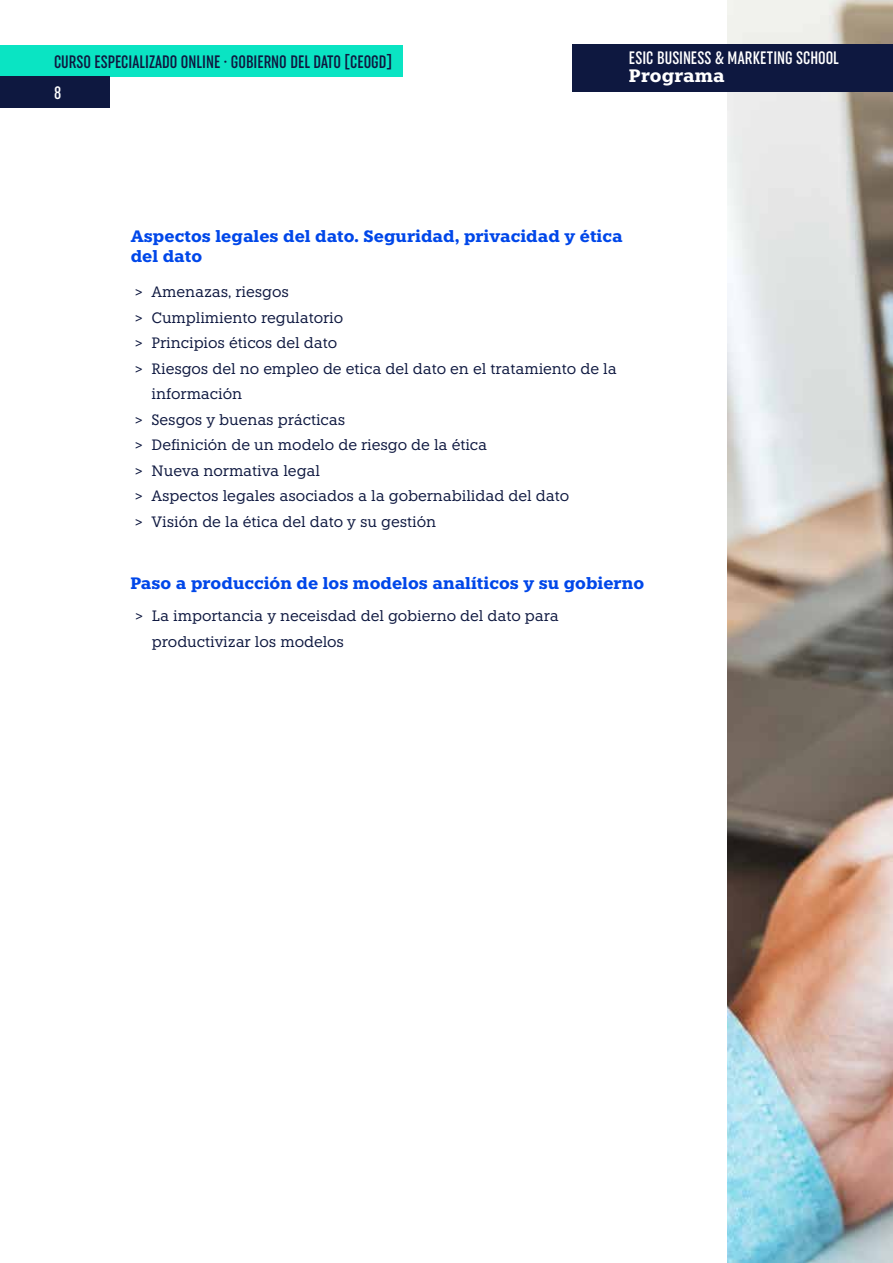
<style>
.page{position:relative;width:893px;height:1263px;background:#fff}
.page>*{position:absolute;margin:0;border:0;box-sizing:border-box;transform-origin:0 0}
.t1{font:500 extra-condensed 18px "Uniform";color:#0e1840}
.t2{font:500 extra-condensed 18px "Uniform";letter-spacing:.005em;color:#fff}
.t3{font:700 18px "Knile";color:#fff}
.t4{font:700 16.5px/19.8px "Knile";color:#0047e9}
.t5{font:15px/25.5px "Knile";letter-spacing:-.01em;color:#0e1840}
</style>
<div class="page">
<div style="left:0;top:45px;width:403px;height:31px;background:#0ae4c3"></div>
<div style="left:0;top:76px;width:110px;height:31px;background:#0e1840"></div>
<img style="left:727px;top:0;width:166px;height:1263px">
<div style="left:572px;top:45px;width:321px;height:47px;background:#0e1840"></div>
<p class="t1" style="left:54px;top:51px;width:340px">CURSO ESPECIALIZADO ONLINE · GOBIERNO DEL DATO [CEOGD]</p>
<p class="t2" style="left:54px;top:82px;width:9px">8</p>
<p class="t2" style="left:629px;top:48px;width:212px">ESIC BUSINESS &amp; MARKETING SCHOOL</p>
<p class="t3" style="left:629px;top:65px;width:97px">Programa</p>
<p class="t4" style="left:131px;top:226px;width:493px">Aspectos legales del dato. Seguridad, privacidad y ética del dato</p>
<p class="t5" style="left:135px;top:279px;width:156px">&gt; Amenazas, riesgos</p>
<p class="t5" style="left:135px;top:304px;width:210px">&gt; Cumplimiento regulatorio</p>
<p class="t5" style="left:135px;top:330px;width:204px">&gt; Principios éticos del dato</p>
<p class="t5" style="left:135px;top:355px;width:484px">&gt; Riesgos del no empleo de etica del dato en el tratamiento de la</p>
<p class="t5" style="left:152px;top:381px;width:92px">información</p>
<p class="t5" style="left:135px;top:406px;width:212px">&gt; Sesgos y buenas prácticas</p>
<p class="t5" style="left:135px;top:432px;width:354px">&gt; Definición de un modelo de riesgo de la ética</p>
<p class="t5" style="left:135px;top:457px;width:187px">&gt; Nueva normativa legal</p>
<p class="t5" style="left:135px;top:483px;width:436px">&gt; Aspectos legales asociados a la gobernabilidad del dato</p>
<p class="t5" style="left:135px;top:508px;width:303px">&gt; Visión de la ética del dato y su gestión</p>
<p class="t4" style="left:130px;top:573px;width:515px">Paso a producción de los modelos analíticos y su gobierno</p>
<p class="t5" style="left:152px;top:603px;width:409px;text-indent:-17px">&gt; La importancia y neceisdad del gobierno del dato para productivizar los modelos</p>
</div>
